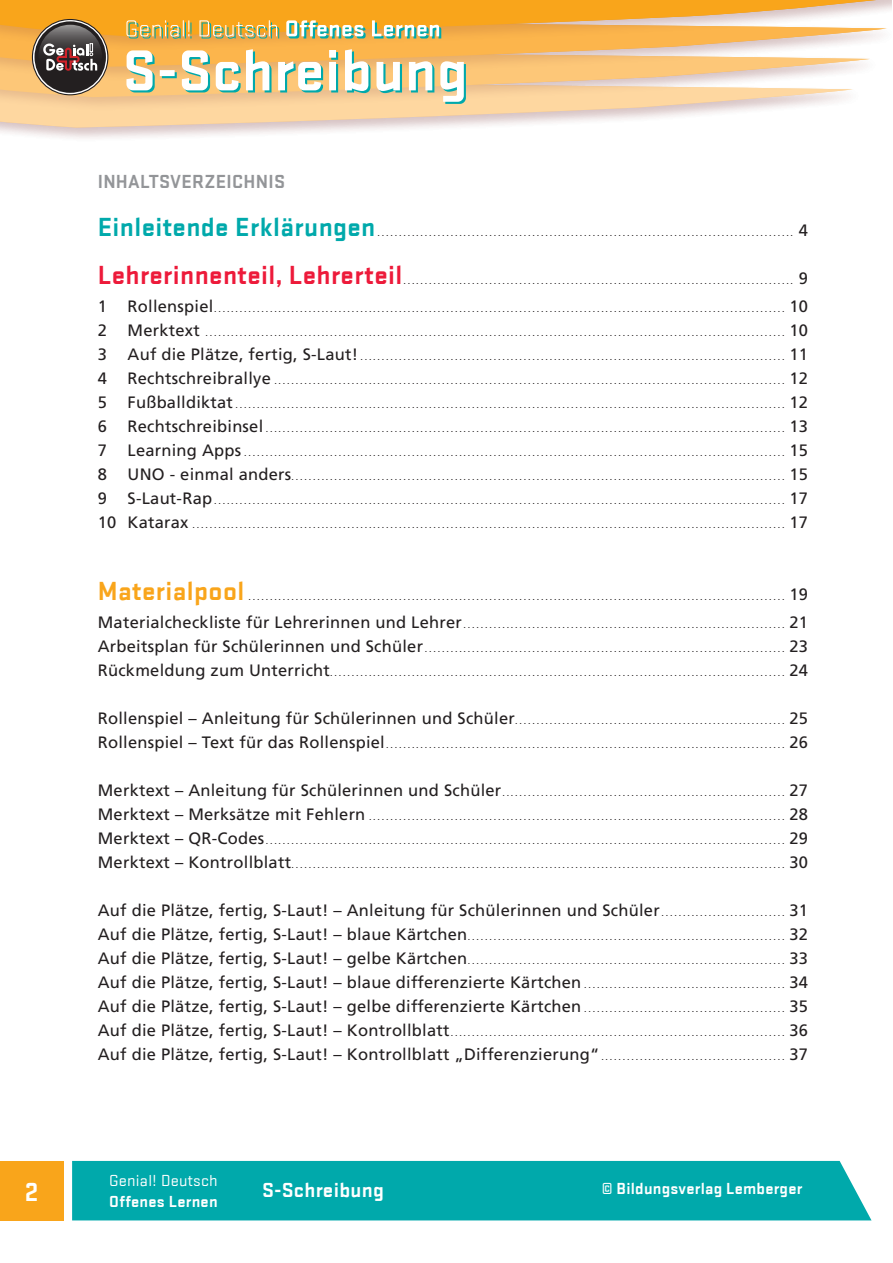
<style>
.page{position:relative;width:893px;height:1263px;background:#fff}
.page>*{position:absolute;margin:0;border:0;box-sizing:border-box;transform-origin:0 0}
.t1{font:700 27px "Stratum No 1";letter-spacing:.015em;color:#ed1a3a}
.t2{font:700 27px "Stratum No 1";letter-spacing:.015em;color:#00a9ab}
.t3{font:700 27px "Stratum No 1";letter-spacing:.015em;color:#f9a51b}
.t4{font:700 27px "Stratum No 1";color:#fff}
.t5{font:700 21px "Stratum No 1";letter-spacing:.015em;color:#fff}
.t6{font:700 19.5px "Stratum No 1";letter-spacing:.015em;color:#939598}
.t7{font:16.5px/24px "Frutiger LT Std";letter-spacing:.015em;color:#231f20}
.t8{font:700 16.5px "Stratum No 1";letter-spacing:.015em;color:#fff}
.t9{font:16.5px "Stratum No 1";letter-spacing:.015em;color:#fff}
.t10{font:9px "Frutiger LT Std";color:#231f20}
.s1{font-size:16.5px}
.s2{font-size:9px}
</style>
<div class="page">
<div style="left:0;top:1161px;width:64px;height:59px;background:#f9a51b"></div>
<div style="left:72px;top:1161px;width:799px;height:59px;background:#00a9ab"></div>
<div style="left:0;top:81px;width:865px;height:61px;background:#6e2527;opacity:.15"></div>
<svg style="left:0;top:112px;width:864px;height:18px"></svg>
<div style="left:0;top:50px;width:882px;height:62px;background:#6e2527;opacity:.15"></div>
<svg style="left:0;top:0;width:892px;height:104px"></svg>
<h1 class="t4" style="left:25px;top:1176px;width:15px">2</h1>
<h3 class="t6" style="left:98px;top:170px;width:189px">INHALTSVERZEICHNIS</h3>
<h1 class="t2" style="left:98px;top:212px;width:279px">Einleitende Erklärungen</h1>
<p class="t10" style="left:378px;top:227px;width:432px">................................................................................................. <span class="s1">4</span></p>
<h1 class="t1" style="left:98px;top:260px;width:306px">Lehrerinnenteil, Lehrerteil</h1>
<p class="t10" style="left:403px;top:275px;width:406px">........................................................................................... <span class="s1">9</span></p>
<p class="t10" style="left:98px;top:303px;width:712px"><span class="s1">1 Rollenspiel</span>..................................................................................................................................... <span class="s1">10</span></p>
<p class="t10" style="left:98px;top:327px;width:712px"><span class="s1">2 Merktext</span> ....................................................................................................................................... <span class="s1">10</span></p>
<p class="t10" style="left:98px;top:351px;width:712px"><span class="s1">3 Auf die Plätze, fertig, S-Laut!</span>................................................................................................... <span class="s1">11</span></p>
<p class="t10" style="left:98px;top:375px;width:712px"><span class="s1">4 Rechtschreibrallye</span> ....................................................................................................................... <span class="s1">12</span></p>
<p class="t10" style="left:98px;top:399px;width:712px"><span class="s1">5 Fußballdiktat</span>................................................................................................................................ <span class="s1">12</span></p>
<p class="t10" style="left:98px;top:423px;width:712px"><span class="s1">6 Rechtschreibinsel</span>......................................................................................................................... <span class="s1">13</span></p>
<p class="t10" style="left:98px;top:447px;width:712px"><span class="s1">7 Learning Apps</span>.............................................................................................................................. <span class="s1">15</span></p>
<p class="t10" style="left:98px;top:471px;width:712px"><span class="s1">8 UNO - einmal anders</span>................................................................................................................... <span class="s1">15</span></p>
<p class="t10" style="left:98px;top:495px;width:712px"><span class="s1">9 S-Laut-Rap</span>..................................................................................................................................... <span class="s1">17</span></p>
<p class="t10" style="left:98px;top:519px;width:712px"><span class="s1">10 Katarax</span> .......................................................................................................................................... <span class="s1">17</span></p>
<h1 class="t3" style="left:98px;top:576px;width:148px">Materialpool</h1>
<p class="t10" style="left:249px;top:591px;width:561px">............................................................................................................................. <span class="s1">19</span></p>
<p class="t10" style="left:98px;top:620px;width:712px"><span class="s1">Materialcheckliste für Lehrerinnen und Lehrer</span>........................................................................... <span class="s1">21</span></p>
<p class="t10" style="left:98px;top:644px;width:712px"><span class="s1">Arbeitsplan für Schülerinnen und Schüler</span>.................................................................................... <span class="s1">23</span></p>
<p class="t10" style="left:98px;top:668px;width:712px"><span class="s1">Rückmeldung zum Unterricht</span>.......................................................................................................... <span class="s1">24</span></p>
<p class="t10" style="left:98px;top:716px;width:712px"><span class="s1">Rollenspiel – Anleitung für Schülerinnen und Schüler</span>............................................................... <span class="s1">25</span></p>
<p class="t10" style="left:98px;top:740px;width:712px"><span class="s1">Rollenspiel – Text für das Rollenspiel</span>............................................................................................. <span class="s1">26</span></p>
<p class="t10" style="left:98px;top:788px;width:712px"><span class="s1">Merktext – Anleitung für Schülerinnen und Schüler</span>.................................................................. <span class="s1">27</span></p>
<p class="t10" style="left:98px;top:812px;width:712px"><span class="s1">Merktext – Merksätze mit Fehlern</span> ................................................................................................. <span class="s1">28</span></p>
<p class="t10" style="left:98px;top:836px;width:712px"><span class="s1">Merktext – QR-Codes</span>......................................................................................................................... <span class="s1">29</span></p>
<p class="t10" style="left:98px;top:860px;width:712px"><span class="s1">Merktext – Kontrollblatt</span>................................................................................................................... <span class="s1">30</span></p>
<h3 class="t7" style="left:98px;top:898px;width:712px">Auf die Plätze, fertig, S-Laut! – Anleitung für Schülerinnen und Schüler <span class="s2">. . . . . . . . . . . . . . . . . . . . . . . . . . . . .</span> 31</h3>
<p class="t10" style="left:98px;top:932px;width:712px"><span class="s1">Auf die Plätze, fertig, S-Laut! – blaue Kärtchen</span>.......................................................................... <span class="s1">32</span></p>
<p class="t10" style="left:98px;top:956px;width:712px"><span class="s1">Auf die Plätze, fertig, S-Laut! – gelbe Kärtchen</span>.......................................................................... <span class="s1">33</span></p>
<p class="t7" style="left:98px;top:970px;width:712px">Auf die Plätze, fertig, S-Laut! – blaue differenzierte Kärtchen<span class="s2">...............................................</span> 34<br>Auf die Plätze, fertig, S-Laut! – gelbe differenzierte Kärtchen<span class="s2">...............................................</span> 35</p>
<p class="t10" style="left:98px;top:1028px;width:712px"><span class="s1">Auf die Plätze, fertig, S-Laut! – Kontrollblatt</span>.............................................................................. <span class="s1">36</span></p>
<h3 class="t7" style="left:98px;top:1042px;width:712px">Auf die Plätze, fertig, S-Laut! – Kontrollblatt „Differenzierung“ <span class="s2">. . . . . . . . . . . . . . . . . . . . . . . . . . . . . . . . . . . . . . . . . . .</span> 37</h3>
<h3 class="t9" style="left:109px;top:1171px;width:110px">Genial! Deutsch</h3>
<h3 class="t8" style="left:109px;top:1192px;width:110px">Offenes Lernen</h3>
<h2 class="t5" style="left:262px;top:1178px;width:123px">S-Schreibung</h2>
<h3 class="t8" style="left:602px;top:1179px;width:202px">© Bildungsverlag Lemberger</h3>
</div>
